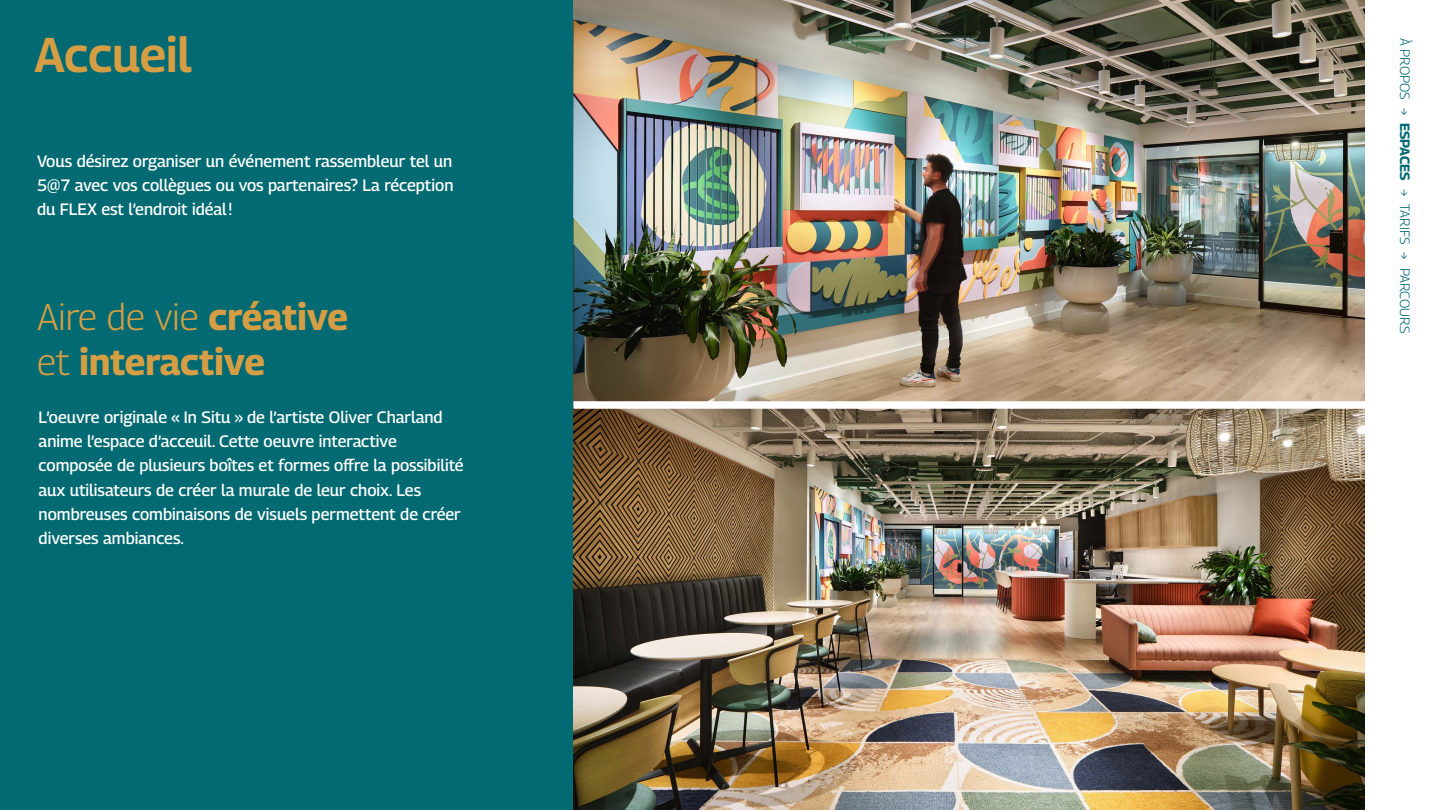
<style>
.page{position:relative;width:1441px;height:810px;background:#fff}
.page>*{position:absolute;margin:0;border:0;box-sizing:border-box;transform-origin:0 0}
.Titre{font:600 48.38px "Georama";letter-spacing:-.005em;color:#d69e44}
.Exergue{font:700 36.75px/44.1px "Georama";color:#d69e44}
.Texte_courant{font:500 16.5px/24.3px "Georama";color:#fff;text-align:justify}
.t1{font:300 13.5px "Georama";color:#016a72}
.s1{font-weight:300}
.s2{font-weight:700}
</style>
<div class="page">
<div style="left:0;top:0;width:573px;height:810px;background:#016a72"></div>
<img style="left:573px;top:0;width:791px;height:810px">
<div style="left:573px;top:401px;width:806px;height:8px;background:#fff"></div>
<p class="Titre" style="left:34px;top:20px;width:159px">Accueil</p>
<p class="Texte_courant" style="left:37px;top:148px;width:418px">Vous désirez organiser un événement rassembleur tel un 5@7 avec vos collègues ou vos partenaires? La réception du FLEX est l’endroit idéal !</p>
<p class="Exergue" style="left:37px;top:295px;width:312px"><span class="s1">Aire de vie</span> créative <span class="s1">et</span> interactive</p>
<p class="Texte_courant" style="left:39px;top:404px;width:426px;text-align:left">L’oeuvre originale « In Situ » de l’artiste Oliver Charland anime l’espace d’acceuil. Cette oeuvre interactive composée de plusieurs boîtes et formes offre la possibilité aux utilisateurs de créer la murale de leur choix. Les nombreuses combinaisons de visuels permettent de créer diverses ambiances.</p>
<p class="t1" style="left:1414px;top:38px;width:297px;rotate:90deg">À PROPOS → <span class="s2">ESPACES</span> → TARIFS → PARCOURS</p>
</div>
